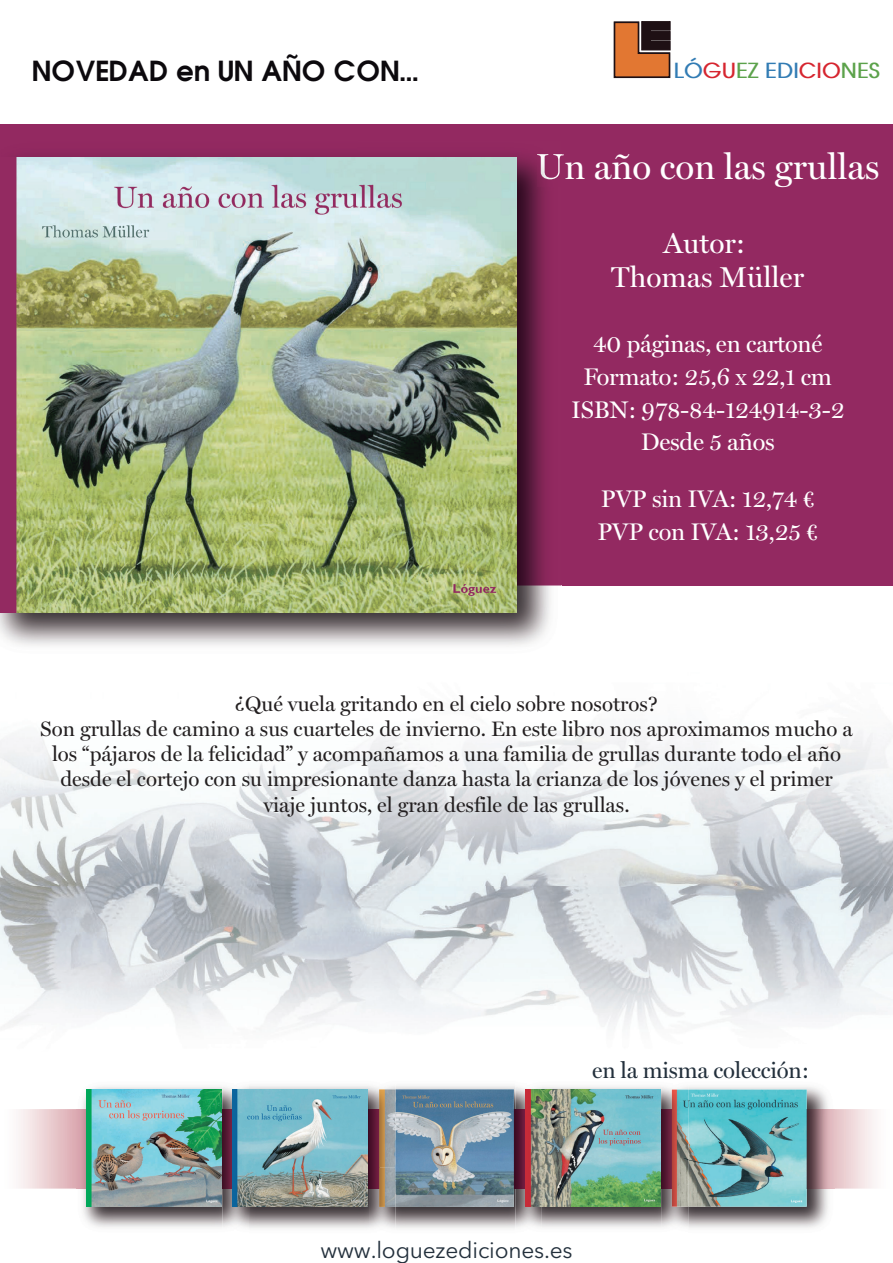
<style>
.page{position:relative;width:893px;height:1263px;background:#fff}
.page>*{position:absolute;margin:0;border:0;box-sizing:border-box;transform-origin:0 0}
.t1{font:36px "Miller Display Roman";color:#fff}
.t2{font:28.95px/34.7px "Miller Display Roman";color:#fff;text-align:center}
.t3{font:700 25.5px "Avant Garde";color:#0c090d}
.t4{font:24.15px/32.7px "Miller Display Roman";letter-spacing:-.01em;color:#fff;text-align:center}
.t5{font:22.8px "Avenir Next LT Pro";letter-spacing:-.01em;color:#23303c}
.t6{font:22.8px "Miller Display Roman";letter-spacing:-.01em;color:#23303c}
.t7{font:21px/25.2px "Miller Display Roman";color:#231f20;text-align:center}
.t8{font:700 20.7px "Avant Garde";color:#327cb4}
.s1{color:#d6252f}
.s2{color:#5ca24b}
.s3{font-family:"Bodoni"}
</style>
<div class="page">
<img style="left:0;top:728px;width:893px;height:260px">
<img style="left:0;top:886px;width:53px;height:141px">
<img style="left:52px;top:988px;width:841px;height:41px">
<div style="left:0;top:124px;width:893px;height:461px;background:#932961"></div>
<svg style="left:613px;top:21px;width:58px;height:58px;background:#9c5b36"></svg>
<img style="left:395px;top:1085px;width:267px;height:144px">
<img style="left:395px;top:1089px;width:119px;height:118px">
<img style="left:688px;top:1086px;width:147px;height:142px">
<img style="left:807px;top:1109px;width:28px;height:79px">
<img style="left:688px;top:1089px;width:119px;height:118px">
<img style="left:76px;top:1085px;width:293px;height:144px">
<img style="left:76px;top:1109px;width:293px;height:79px">
<img style="left:86px;top:1090px;width:135px;height:116px">
<img style="left:369px;top:1086px;width:26px;height:142px">
<img style="left:223px;top:1085px;width:26px;height:144px">
<img style="left:233px;top:1089px;width:134px;height:118px">
<img style="left:515px;top:1085px;width:27px;height:144px">
<img style="left:662px;top:1087px;width:26px;height:140px">
<img style="left:525px;top:1089px;width:135px;height:118px">
<img style="left:0;top:612px;width:50px;height:34px">
<img style="left:50px;top:585px;width:512px;height:61px">
<img style="left:537px;top:154px;width:25px;height:33px">
<img style="left:0;top:157px;width:517px;height:455px">
<p class="t3" style="left:32px;top:53px;width:388px">NOVEDAD en UN AÑO CON...</p>
<p class="t8" style="left:674px;top:57px;width:208px">LÓ<span class="s1">GU</span><span class="s2">EZ</span> EDI<span class="s1">CIO</span><span class="s2">NES</span></p>
<h1 class="t1" style="left:536px;top:145px;width:345px">Un año con las grullas</h1>
<h2 class="t2" style="left:611px;top:225px;width:194px">Autor:<br>Thomas Müller</h2>
<p class="t4" style="left:571px;top:327px;width:275px">40 páginas, en cartoné<br>Formato: 25,6 x 22,1 cm<br>ISBN: 978-84-124914-3-2<br>Desde 5 años</p>
<p class="t4" style="left:597px;top:482px;width:222px;text-align:left">PVP sin IVA: 12,74 <span class="s3">€<br></span>PVP con IVA: 13,25 <span class="s3">€</span></p>
<p class="t7" style="left:40px;top:691px;width:814px">¿Qué vuela gritando en el cielo sobre nosotros?<br>Son grullas de camino a sus cuarteles de invierno. En este libro nos aproximamos mucho a los “pájaros de la felicidad” y acompañamos a una familia de grullas durante todo el año desde el cortejo con su impresionante danza hasta la crianza de los jóvenes y el primer viaje juntos, el gran desfile de las grullas.</p>
<p class="t6" style="left:592px;top:1057px;width:218px">en la misma colección:</p>
<p class="t5" style="left:320px;top:1236px;width:254px">www.loguezediciones.es</p>
</div>
